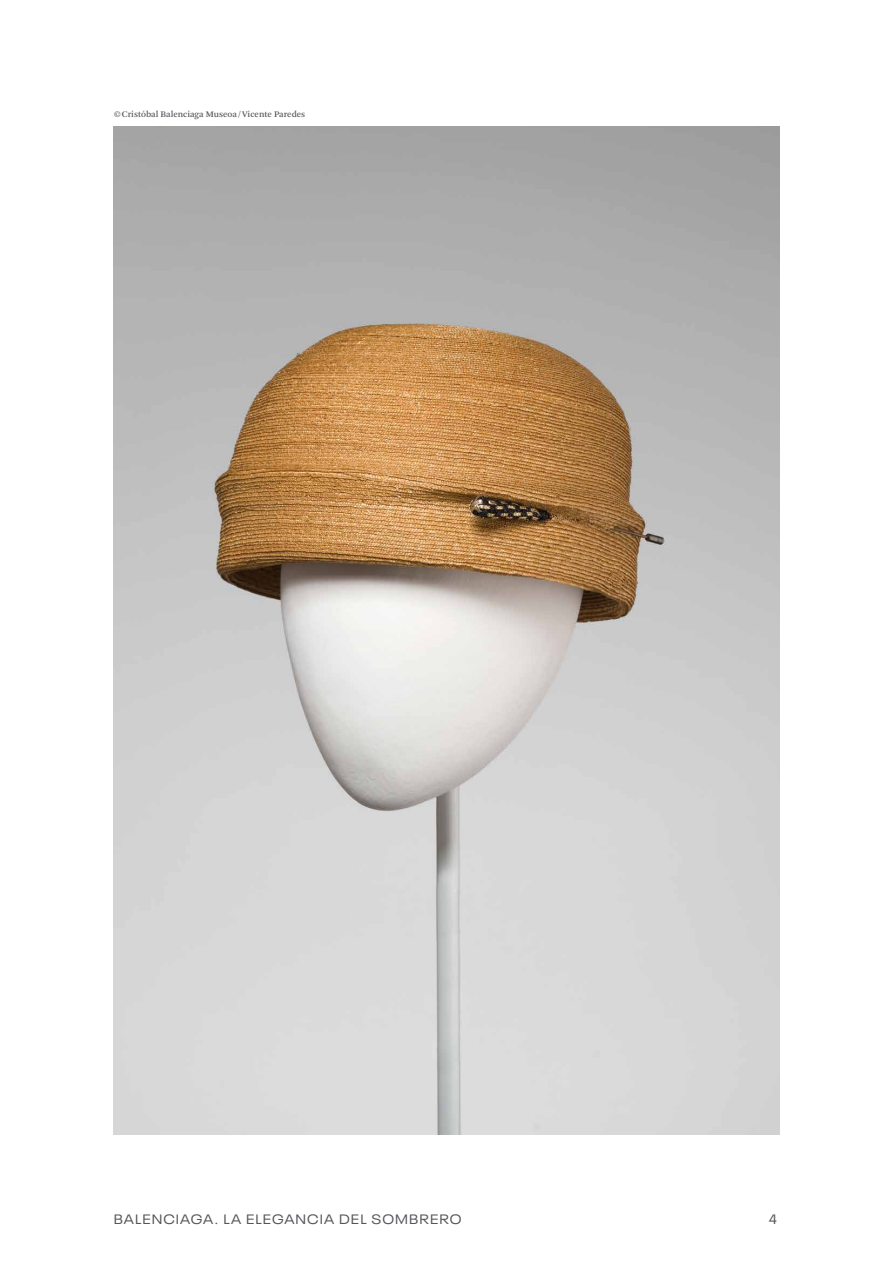
<style>
.page{position:relative;width:893px;height:1276px;background:#fff}
.page>*{position:absolute;margin:0;border:0;box-sizing:border-box;transform-origin:0 0}
.t1{font:expanded 13.5px "Neue Plak";letter-spacing:.08em;color:#54565a}
.t2{font:13.5px "Neue Plak Text";color:#54565a}
.t3{font:9px "Arnhem";color:#54565a}
</style>
<div class="page">
<img style="left:114px;top:126px;width:665px;height:1008px">
<p class="t3" style="left:114px;top:108px;width:193px">©Cristóbal Balenciaga Museoa /Vicente Paredes</p>
<h1 class="t1" style="left:114px;top:1209px;width:349px">BALENCIAGA. LA ELEGANCIA DEL SOMBRERO</h1>
<h1 class="t2" style="left:769px;top:1208px;width:10px">4</h1>
</div>
